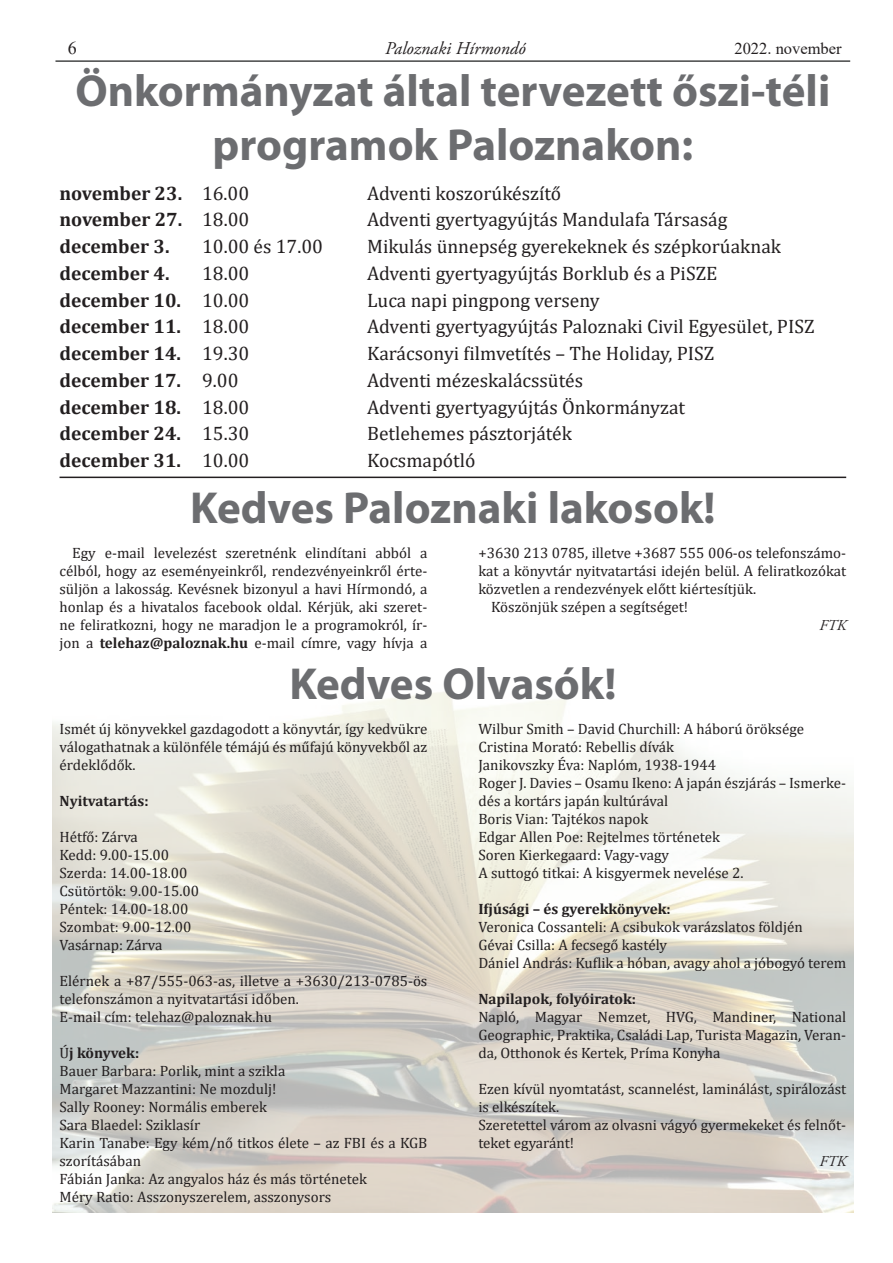
<style>
.page{position:relative;width:893px;height:1263px;background:#fff}
.page>*{position:absolute;margin:0;border:0;box-sizing:border-box;transform-origin:0 0}
.t1{font:700 45px/54px "Myriad Pro";color:#6c6d70;text-align:center}
.t2{font:19.5px "Cambria";color:#231f20}
.t3{font:700 19.5px "Cambria";color:#231f20}
.t4{font:italic 18px "Adobe Garamond Pro";color:#231f20}
.t5{font:18px "Times New Roman";color:#231f20}
.t6{font:16.5px "Times New Roman";color:#231f20}
.t7{font:15px/18px "Cambria";color:#231f20}
.t8{font:700 15px "Cambria";color:#231f20}
.t9{font:italic 15px "Adobe Garamond Pro";color:#231f20}
.s1{font-weight:400}
.s2{font-weight:700}
</style>
<div class="page">
<hr style="left:55px;top:60px;width:795px;height:2px;background:#454647">
<img style="left:52px;top:691px;width:801px;height:522px">
<hr style="left:60px;top:477px;width:786px;height:1px;background:#231f20">
<p class="t5" style="left:68px;top:35px;width:10px">6</p>
<p class="t4" style="left:385px;top:37px;width:142px">Paloznaki Hírmondó</p>
<p class="t6" style="left:734px;top:37px;width:109px">2022. november</p>
<h1 class="t1" style="left:75px;top:62px;width:756px">Önkormányzat által tervezett őszi-téli programok Paloznakon:</h1>
<h2 class="t3" style="left:60px;top:179px;width:191px">november 23. <span class="s1">16.00</span></h2>
<h2 class="t2" style="left:367px;top:181px;width:196px">Adventi koszorúkészítő</h2>
<h2 class="t3" style="left:60px;top:206px;width:191px">november 27. <span class="s1">18.00</span></h2>
<h2 class="t2" style="left:367px;top:208px;width:362px">Adventi gyertyagyújtás Mandulafa Társaság</h2>
<h2 class="t3" style="left:60px;top:233px;width:111px">december 3.</h2>
<h2 class="t2" style="left:202px;top:235px;width:122px">10.00 és 17.00</h2>
<h2 class="t2" style="left:367px;top:235px;width:415px">Mikulás ünnepség gyerekeknek és szépkorúaknak</h2>
<h2 class="t3" style="left:60px;top:259px;width:111px">december 4.</h2>
<h2 class="t2" style="left:202px;top:262px;width:49px">18.00</h2>
<h2 class="t2" style="left:367px;top:262px;width:352px">Adventi gyertyagyújtás Borklub és a PiSZE</h2>
<h2 class="t3" style="left:60px;top:286px;width:191px">december 10. <span class="s1">10.00</span></h2>
<h2 class="t2" style="left:367px;top:288px;width:234px">Luca napi pingpong verseny</h2>
<h2 class="t3" style="left:60px;top:313px;width:191px">december 11. <span class="s1">18.00</span></h2>
<h2 class="t2" style="left:367px;top:315px;width:449px">Adventi gyertyagyújtás Paloznaki Civil Egyesület, PISZ</h2>
<h2 class="t3" style="left:60px;top:340px;width:191px">december 14. <span class="s1">19.30</span></h2>
<h2 class="t2" style="left:367px;top:342px;width:349px">Karácsonyi filmvetítés – The Holiday, PISZ</h2>
<h2 class="t3" style="left:60px;top:366px;width:180px">december 17. <span class="s1">9.00</span></h2>
<h2 class="t2" style="left:367px;top:369px;width:217px">Adventi mézeskalácssütés</h2>
<h2 class="t3" style="left:60px;top:393px;width:191px">december 18. <span class="s1">18.00</span></h2>
<h2 class="t2" style="left:367px;top:395px;width:319px">Adventi gyertyagyújtás Önkormányzat</h2>
<h2 class="t3" style="left:60px;top:420px;width:191px">december 24. <span class="s1">15.30</span></h2>
<h2 class="t2" style="left:367px;top:422px;width:206px">Betlehemes pásztorjáték</h2>
<h2 class="t3" style="left:60px;top:447px;width:191px">december 31. <span class="s1">10.00</span></h2>
<h2 class="t2" style="left:367px;top:449px;width:110px">Kocsmapótló</h2>
<h1 class="t1" style="left:190px;top:479px;width:527px">Kedves Paloznaki lakosok!</h1>
<p class="t7" style="left:60px;top:544px;width:369px;text-align:justify;text-indent:13px">Egy e-mail levelezést szeretnénk elindítani abból a célból, hogy az eseményeinkről, rendezvényeinkről érte&shy;süljön a lakosság. Kevésnek bizonyul a havi Hírmondó, a honlap és a hivatalos facebook oldal. Kérjük, aki szeret&shy;ne feliratkozni, hogy ne maradjon le a programokról, ír&shy;jon a <span class="s2">telehaz@paloznak.hu</span> e-mail címre, vagy hívja a</p>
<p class="t7" style="left:478px;top:544px;width:369px">+3630 213 0785, illetve +3687 555 006-os telefonszámo-</p>
<p class="t7" style="left:478px;top:562px;width:369px">kat a könyvtár nyitvatartási idején belül. A feliratkozókat</p>
<p class="t7" style="left:478px;top:580px;width:279px">közvetlen a rendezvények előtt kiértesítjük.</p>
<p class="t7" style="left:491px;top:598px;width:198px">Köszönjük szépen a segítséget!</p>
<p class="t9" style="left:819px;top:616px;width:28px">FTK</p>
<h1 class="t1" style="left:289px;top:655px;width:329px">Kedves Olvasók!</h1>
<p class="t7" style="left:60px;top:719px;width:369px;text-align:justify">Ismét új könyvekkel gazdagodott a könyvtár, így kedvükre válogathatnak a különféle témájú és műfajú könyvekből az érdeklődők.</p>
<p class="t8" style="left:60px;top:790px;width:91px">Nyitvatartás:</p>
<p class="t7" style="left:60px;top:827px;width:141px">Hétfő: Zárva<br>Kedd: 9.00-15.00<br>Szerda: 14.00-18.00<br>Csütörtök: 9.00-15.00<br>Péntek: 14.00-18.00<br>Szombat: 9.00-12.00<br>Vasárnap: Zárva</p>
<p class="t7" style="left:60px;top:971px;width:369px">Elérnek a +87/555-063-as, illetve a +3630/213-0785-ös telefonszámon a nyitvatartási időben.<br>E-mail cím: telehaz@paloznak.hu</p>
<p class="t7" style="left:60px;top:1043px;width:369px">Ú<span class="s2">j könyvek:<br></span>Bauer Barbara: Porlik, mint a szikla<br>Margaret Mazzantini: Ne mozdulj!<br>Sally Rooney: Normális emberek<br>Sara Blaedel: Sziklasír<br>Karin Tanabe: Egy kém/nő titkos élete – az FBI és a KGB szorításában<br>Fábián Janka: Az angyalos ház és más történetek<br>Méry Ratio: Asszonyszerelem, asszonysors</p>
<p class="t7" style="left:478px;top:719px;width:369px">Wilbur Smith – David Churchill: A háború öröksége Cristina Morató: Rebellis dívák<br>Janikovszky Éva: Naplóm, 1938-1944<br>Roger J. Davies – Osamu Ikeno: A japán észjárás – Ismerke&shy;dés a kortárs japán kultúrával<br>Boris Vian: Tajtékos napok<br>Edgar Allen Poe: Rejtelmes történetek<br>Soren Kierkegaard: Vagy-vagy<br>A suttogó titkai: A kisgyermek nevelése 2.</p>
<p class="t8" style="left:478px;top:898px;width:194px">Ifjúsági – és gyerekkönyvek:</p>
<p class="t7" style="left:478px;top:917px;width:369px">Veronica Cossanteli: A csibukok varázslatos földjén<br>Gévai Csilla: A fecsegő kastély<br>Dániel András: Kuflik a hóban, avagy ahol a jóbogyó terem</p>
<p class="t8" style="left:478px;top:988px;width:159px">Napilapok, folyóiratok:</p>
<p class="t7" style="left:478px;top:1007px;width:369px;text-align:justify">Napló, Magyar Nemzet, HVG, Mandiner, National Geographic, Praktika, Családi Lap, Turista Magazin, Veran&shy;da, Otthonok és Kertek, Príma Konyha</p>
<p class="t7" style="left:478px;top:1079px;width:369px">Ezen kívül nyomtatást, scannelést, laminálást, spirálozást is elkészítek.<br>Szeretettel várom az olvasni vágyó gyermekeket és felnőt&shy;teket egyaránt!</p>
<p class="t9" style="left:819px;top:1152px;width:28px">FTK</p>
</div>
